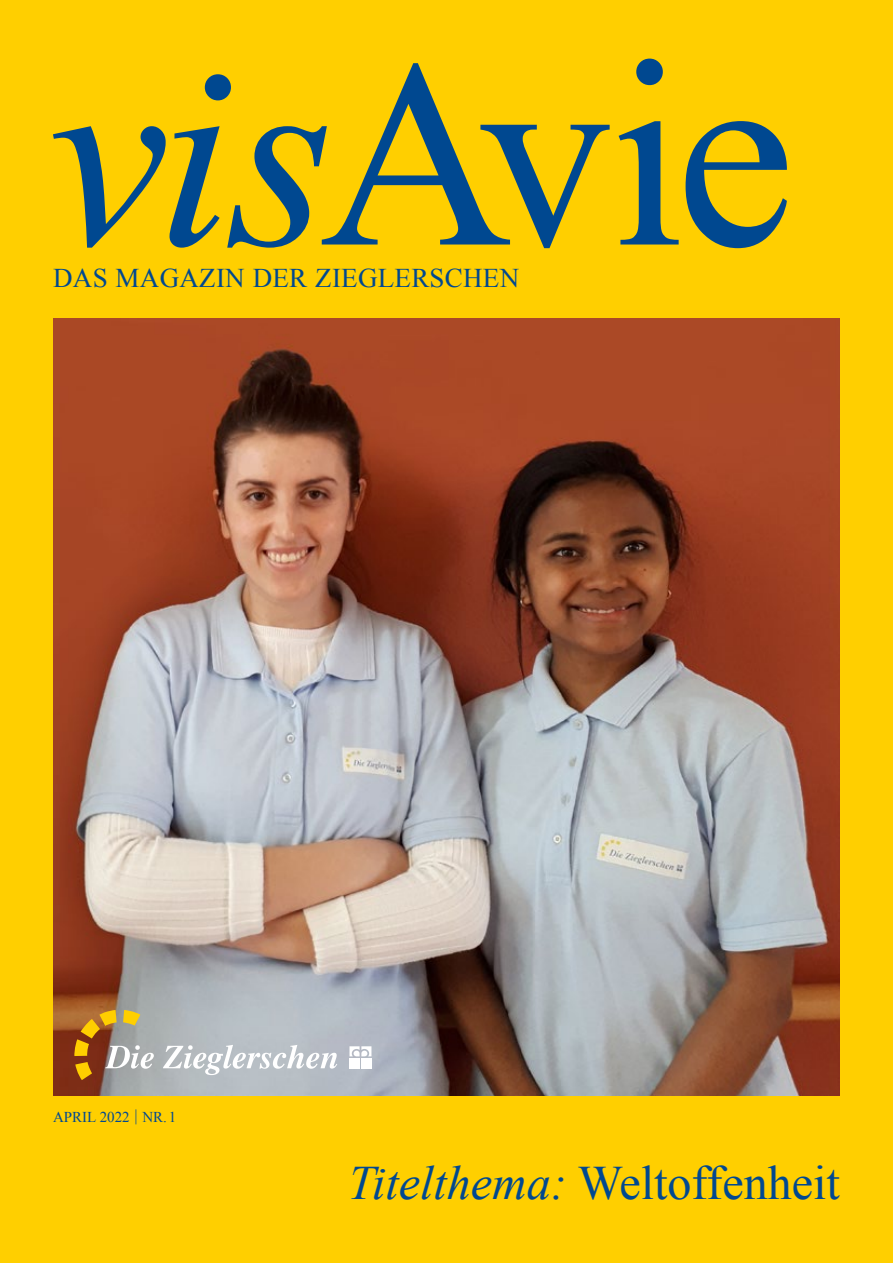
<style>
.page{position:relative;width:893px;height:1263px;background:#ffcf00}
.page>*{position:absolute;margin:0;border:0;box-sizing:border-box;transform-origin:0 0}
.t1{font:48px "Times New Roman";color:#004890}
.t2{font:27px "Times New Roman";letter-spacing:.01em;color:#004890}
.t3{font:15px "Times New Roman";color:#004890}
.s1{font-style:italic;font-size:16.5px}
.s2{font-style:italic}
</style>
<div class="page">
<img style="left:53px;top:319px;width:787px;height:776px">
<svg style="left:53px;top:59px;width:734px;height:189px"></svg>
<div style="left:349px;top:1058px;width:11px;height:10px;background:#fff"></div>
<div style="left:361px;top:1058px;width:10px;height:10px;background:#fff"></div>
<svg style="left:349px;top:1046px;width:22px;height:10px"></svg>
<svg style="left:163px;top:1045px;width:174px;height:30px;background:#c9ced2"></svg>
<svg style="left:74px;top:1010px;width:80px;height:70px;background:#af9165"></svg>
<p class="t2" style="left:53px;top:260px;width:468px">DAS MAGAZIN DER ZIEGLERSCHEN</p>
<p class="t3" style="left:53px;top:1107px;width:125px">APRIL 2022 <span class="s1">|</span> NR.1</p>
<h1 class="t1" style="left:348px;top:1151px;width:493px"><span class="s2">Titelthema:</span> Weltoffenheit</h1>
</div>
